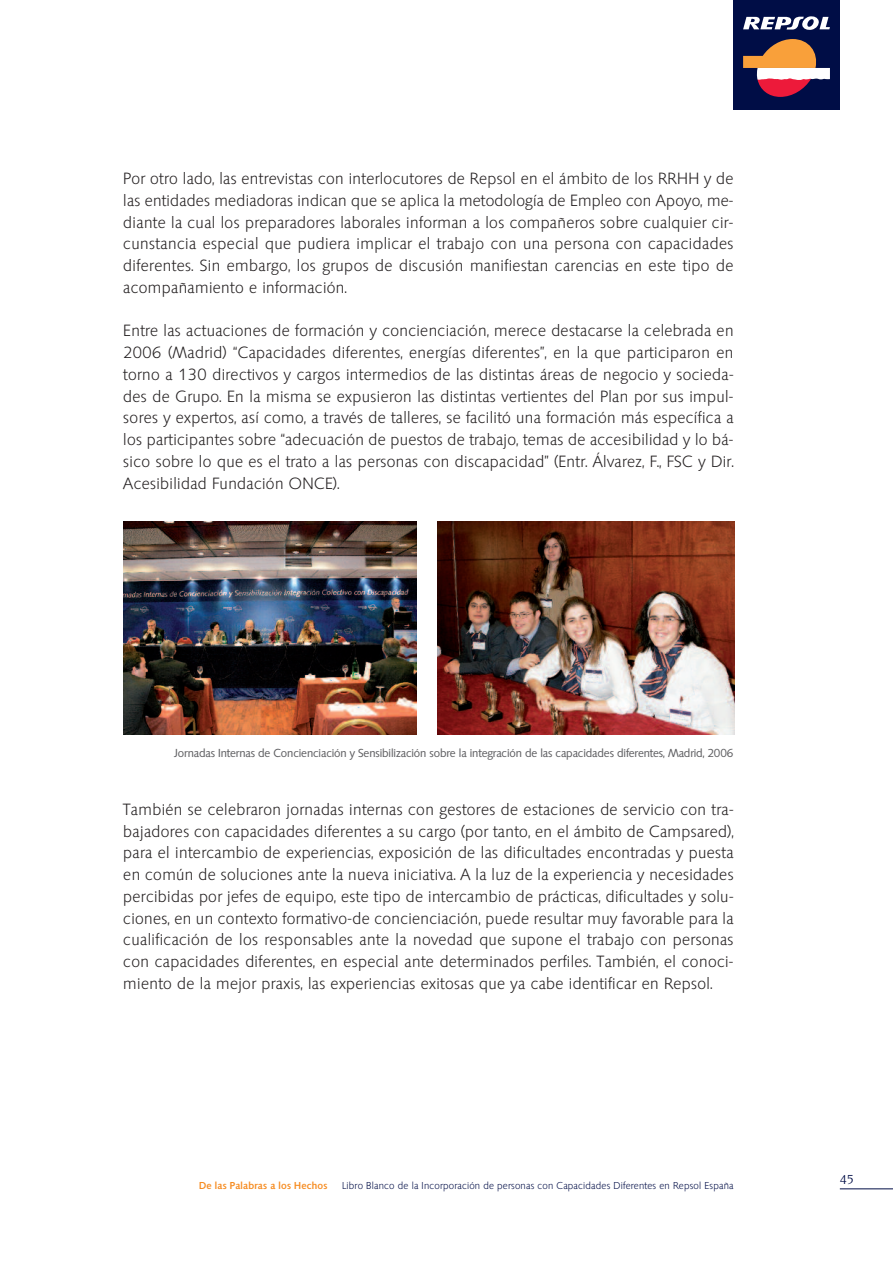
<style>
.page{position:relative;width:893px;height:1263px;background:#fff}
.page>*{position:absolute;margin:0;border:0;box-sizing:border-box;transform-origin:0 0}
.t1{font:300 15.75px/21.8px "Syntax";letter-spacing:.025em;color:#231f20;text-align:justify}
.t2{font:14.25px "Novarese";color:#000d46}
.t3{font:11.25px "Syntax";letter-spacing:-.01em;color:#5f5f62}
.t4{font:300 9.75px "Syntax";letter-spacing:.02em;color:#000d46}
.t5{font:500 9.75px "Syntax";letter-spacing:.02em;color:#f68b1f}
</style>
<div class="page">
<div style="left:733px;top:0;width:107px;height:110px;background:#000d46"></div>
<svg style="left:743px;top:16px;width:87px;height:14px"></svg>
<svg style="left:743px;top:39px;width:87px;height:58px"></svg>
<hr style="left:840px;top:1188px;width:53px;height:1px;background:#000d46">
<img style="left:123px;top:522px;width:294px;height:212px">
<img style="left:437px;top:522px;width:297px;height:212px">
<p class="t1" style="left:123px;top:168px;width:612px">Por otro lado, las entrevistas con interlocutores de Repsol en el ámbito de los RRHH y de las entidades mediadoras indican que se aplica la metodología de Empleo con Apoyo, me&shy;diante la cual los preparadores laborales informan a los compañeros sobre cualquier cir&shy;cunstancia especial que pudiera implicar el trabajo con una persona con capacidades diferentes. Sin embargo, los grupos de discusión manifiestan carencias en este tipo de acompañamiento e información.</p>
<p class="t1" style="left:123px;top:320px;width:612px">Entre las actuaciones de formación y concienciación, merece destacarse la celebrada en 2006 (Madrid) “Capacidades diferentes, energías diferentes”, en la que participaron en torno a 130 directivos y cargos intermedios de las distintas áreas de negocio y socieda&shy;des de Grupo. En la misma se expusieron las distintas vertientes del Plan por sus impul&shy;sores y expertos, así como, a través de talleres, se facilitó una formación más específica a los participantes sobre “adecuación de puestos de trabajo, temas de accesibilidad y lo bá&shy;sico sobre lo que es el trato a las personas con discapacidad” (Entr. Álvarez, F., FSC y Dir.<br>Acesibilidad Fundación ONCE).</p>
<p class="t3" style="left:174px;top:747px;width:560px">Jornadas Internas de Concienciación y Sensibilización sobre la integración de las capacidades diferentes, Madrid, 2006</p>
<p class="t1" style="left:123px;top:799px;width:612px">También se celebraron jornadas internas con gestores de estaciones de servicio con tra&shy;bajadores con capacidades diferentes a su cargo (por tanto, en el ámbito de Campsared), para el intercambio de experiencias, exposición de las dificultades encontradas y puesta en común de soluciones ante la nueva iniciativa. A la luz de la experiencia y necesidades percibidas por jefes de equipo, este tipo de intercambio de prácticas, dificultades y solu&shy;ciones, en un contexto formativo-de concienciación, puede resultar muy favorable para la cualificación de los responsables ante la novedad que supone el trabajo con personas con capacidades diferentes, en especial ante determinados perfiles. También, el conoci&shy;miento de la mejor praxis, las experiencias exitosas que ya cabe identificar en Repsol.</p>
<p class="t5" style="left:199px;top:1179px;width:130px">De las Palabras a los Hechos</p>
<p class="t4" style="left:342px;top:1179px;width:393px">Libro Blanco de la Incorporación de personas con Capacidades Diferentes en Repsol España</p>
<p class="t2" style="left:840px;top:1174px;width:16px">45</p>
</div>
